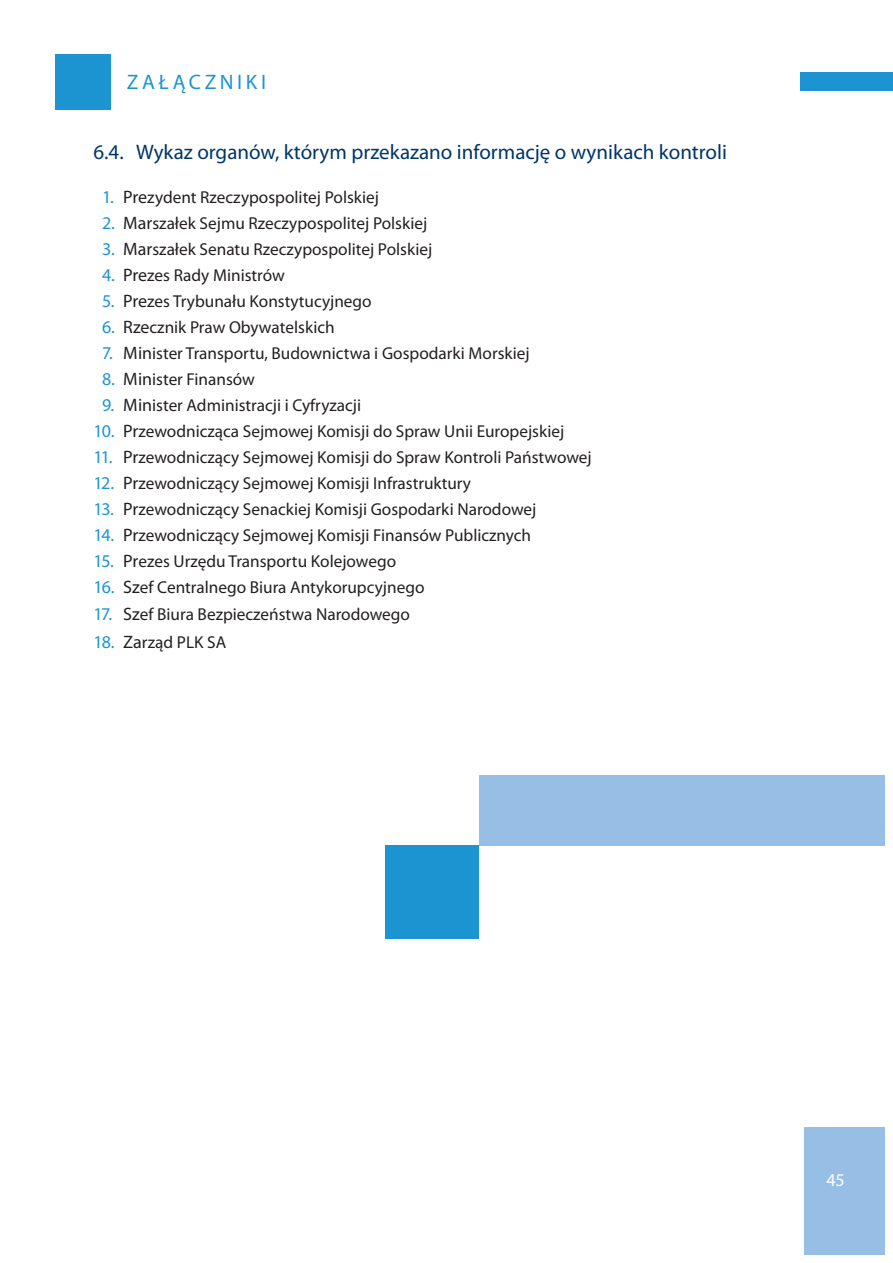
<style>
.page{position:relative;width:893px;height:1263px;background:#fff}
.page>*{position:absolute;margin:0;border:0;box-sizing:border-box;transform-origin:0 0}
.t1{font:21px "Myriad Pro";color:#003667}
.t2{font:21px "Myriad Pro";letter-spacing:.275em;color:#1c94d2}
.t3{font:18px "Myriad Pro";color:#fff}
.t4{font:17.25px "Myriad Pro";color:#231f20}
.s1{font-size:18px;color:#1c94d2}
.s2{font-size:18px}
</style>
<div class="page">
<div style="left:804px;top:1127px;width:80px;height:127px;background:#97bfe6"></div>
<div style="left:800px;top:72px;width:93px;height:19px;background:#1c94d2"></div>
<div style="left:55px;top:54px;width:56px;height:55px;background:#1c94d2"></div>
<div style="left:479px;top:775px;width:405px;height:70px;background:#97bfe6"></div>
<div style="left:385px;top:845px;width:93px;height:94px;background:#1c94d2"></div>
<p class="t2" style="left:127px;top:69px;width:138px">zał ączniki</p>
<p class="t1" style="left:94px;top:139px;width:635px">6.4. Wykaz organów, którym przekazano informację o wynikach kontroli</p>
<p class="t4" style="left:102px;top:186px;width:279px"><span class="s1">1.</span> <span class="s2">Pre</span>zydent Rzeczypospolitej Polskiej</p>
<p class="t4" style="left:102px;top:212px;width:327px"><span class="s1">2.</span> <span class="s2">Mar</span>szałek Sejmu Rzeczypospolitej Polskiej</p>
<p class="t4" style="left:102px;top:238px;width:332px"><span class="s1">3.</span> <span class="s2">Mar</span>szałek Senatu Rzeczypospolitej Polskiej</p>
<p class="t4" style="left:102px;top:264px;width:184px"><span class="s1">4.</span> <span class="s2">Pre</span>zes Rady Ministrów</p>
<p class="t4" style="left:102px;top:290px;width:271px"><span class="s1">5.</span> <span class="s2">Pre</span>zes Trybunału Konstytucyjnego</p>
<p class="t4" style="left:102px;top:316px;width:234px"><span class="s1">6.</span> <span class="s2">Rze</span>cznik Praw Obywatelskich</p>
<p class="t4" style="left:102px;top:342px;width:429px"><span class="s1">7.</span> <span class="s2">Min</span>ister Transportu, Budownictwa i Gospodarki Morskiej</p>
<p class="t4" style="left:102px;top:368px;width:154px"><span class="s1">8.</span> <span class="s2">Min</span>ister Finansów</p>
<p class="t4" style="left:102px;top:394px;width:261px"><span class="s1">9.</span> <span class="s2">Min</span>ister Administracji i Cyfryzacji</p>
<p class="t4" style="left:94px;top:420px;width:472px"><span class="s1">10.</span> <span class="s2">Pr</span>zewodnicząca Sejmowej Komisji do Spraw Unii Europejskiej</p>
<p class="t4" style="left:94px;top:446px;width:500px"><span class="s1">11.</span> <span class="s2">Pr</span>zewodniczący Sejmowej Komisji do Spraw Kontroli Państwowej</p>
<p class="t4" style="left:94px;top:472px;width:379px"><span class="s1">12.</span> <span class="s2">Pr</span>zewodniczący Sejmowej Komisji Infrastruktury</p>
<p class="t4" style="left:94px;top:498px;width:444px"><span class="s1">13.</span> <span class="s2">Pr</span>zewodniczący Senackiej Komisji Gospodarki Narodowej</p>
<p class="t4" style="left:94px;top:524px;width:439px"><span class="s1">14.</span> <span class="s2">Pr</span>zewodniczący Sejmowej Komisji Finansów Publicznych</p>
<p class="t4" style="left:94px;top:550px;width:304px"><span class="s1">15.</span> <span class="s2">Pr</span>ezes Urzędu Transportu Kolejowego</p>
<p class="t4" style="left:94px;top:576px;width:332px"><span class="s1">16.</span> <span class="s2">Sz</span>ef Centralnego Biura Antykorupcyjnego</p>
<p class="t4" style="left:94px;top:604px;width:318px"><span class="s1">17.</span> <span class="s2">Sz</span>ef Biura Bezpieczeństwa Narodowego</p>
<p class="t4" style="left:94px;top:631px;width:124px"><span class="s1">18.</span> <span class="s2">Za</span>rząd PLK SA</p>
<p class="t3" style="left:826px;top:1168px;width:20px">45</p>
</div>
